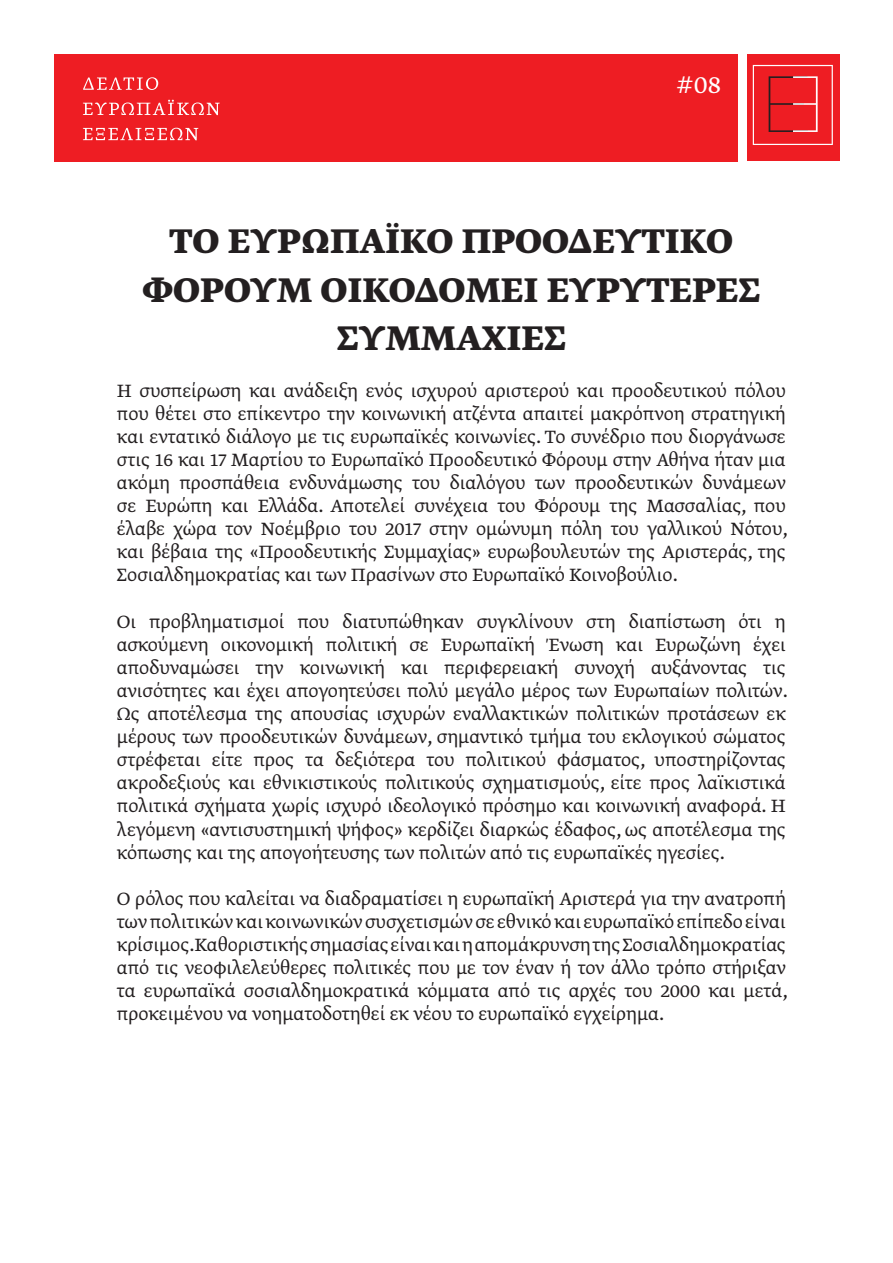
<style>
.page{position:relative;width:893px;height:1263px;background:#fff}
.page>*{position:absolute;margin:0;border:0;box-sizing:border-box;transform-origin:0 0}
.t1{font:700 40.5px/48.6px "Greta Text Pro";color:#231f20;text-align:center}
.t2{font:300 28.5px "Greta Text Pro";color:#fff}
.t3{font:300 21px/23.1px "Greta Text Pro";color:#231f20;text-align:justify}
</style>
<div class="page">
<div style="left:54px;top:54px;width:684px;height:108px;background:#ee1d23"></div>
<svg style="left:83px;top:77px;width:75px;height:13px"></svg>
<svg style="left:83px;top:100px;width:137px;height:15px"></svg>
<svg style="left:83px;top:128px;width:115px;height:12px"></svg>
<div style="left:747px;top:54px;width:92px;height:107px;background:#ee1d23"></div>
<svg style="left:753px;top:64px;width:80px;height:81px"></svg>
<h2 class="t2" style="left:676px;top:67px;width:47px">#08</h2>
<h2 class="t2" style="left:664px;top:74px;width:45px">#05</h2>
<h1 class="t1" style="left:142px;top:217px;width:619px">ΤΟ ΕΥΡΩΠΑΪΚΟ ΠΡΟΟΔΕΥΤΙΚΟ<br>ΦΟΡΟΥΜ ΟΙΚΟΔΟΜΕΙ ΕΥΡΥΤΕΡΕΣ<br>ΣΥΜΜΑΧΙΕΣ</h1>
<p class="t3" style="left:117px;top:380px;width:672px">Η συσπείρωση και ανάδειξη ενός ισχυρού αριστερού και προοδευτικού πόλου που θέτει στο επίκεντρο την κοινωνική ατζέντα απαιτεί μακρόπνοη στρατηγική και εντατικό διάλογο με τις ευρωπαϊκές κοινωνίες. Το συνέδριο που διοργάνωσε στις 16 και 17 Μαρτίου το Ευρωπαϊκό Προοδευτικό Φόρουμ στην Αθήνα ήταν μια ακόμη προσπάθεια ενδυνάμωσης του διαλόγου των προοδευτικών δυνάμεων σε Ευρώπη και Ελλάδα. Αποτελεί συνέχεια του Φόρουμ της Μασσαλίας, που έλαβε χώρα τον Νοέμβριο του 2017 στην ομώνυμη πόλη του γαλλικού Νότου, και βέβαια της «Προοδευτικής Συμμαχίας» ευρωβουλευτών της Αριστεράς, της Σοσιαλδημοκρατίας και των Πρασίνων στο Ευρωπαϊκό Κοινοβούλιο.</p>
<p class="t3" style="left:117px;top:611px;width:673px">Οι προβληματισμοί που διατυπώθηκαν συγκλίνουν στη διαπίστωση ότι η ασκούμενη οικονομική πολιτική σε Ευρωπαϊκή Ένωση και Ευρωζώνη έχει αποδυναμώσει την κοινωνική και περιφερειακή συνοχή αυξάνοντας τις ανισότητες και έχει απογοητεύσει πολύ μεγάλο μέρος των Ευρωπαίων πολιτών.<br>Ως αποτέλεσμα της απουσίας ισχυρών εναλλακτικών πολιτικών προτάσεων εκ μέρους των προοδευτικών δυνάμεων, σημαντικό τμήμα του εκλογικού σώματος στρέφεται είτε προς τα δεξιότερα του πολιτικού φάσματος, υποστηρίζοντας ακροδεξιούς και εθνικιστικούς πολιτικούς σχηματισμούς, είτε προς λαϊκιστικά πολιτικά σχήματα χωρίς ισχυρό ιδεολογικό πρόσημο και κοινωνική αναφορά. Η λεγόμενη «αντισυστημική ψήφος» κερδίζει διαρκώς έδαφος, ως αποτέλεσμα της κόπωσης και της απογοήτευσης των πολιτών από τις ευρωπαϊκές ηγεσίες.</p>
<p class="t3" style="left:117px;top:888px;width:672px">Ο ρόλος που καλείται να διαδραματίσει η ευρωπαϊκή Αριστερά για την ανατροπή των πολιτικών και κοινωνικών συσχετισμών σε εθνικό και ευρωπαϊκό επίπεδο είναι κρίσιμος.Καθοριστικής σημασίας είναι και η απομάκρυνση της Σοσιαλδημοκρατίας από τις νεοφιλελεύθερες πολιτικές που με τον έναν ή τον άλλο τρόπο στήριξαν τα ευρωπαϊκά σοσιαλδημοκρατικά κόμματα από τις αρχές του 2000 και μετά, προκειμένου να νοηματοδοτηθεί εκ νέου το ευρωπαϊκό εγχείρημα.</p>
</div>
